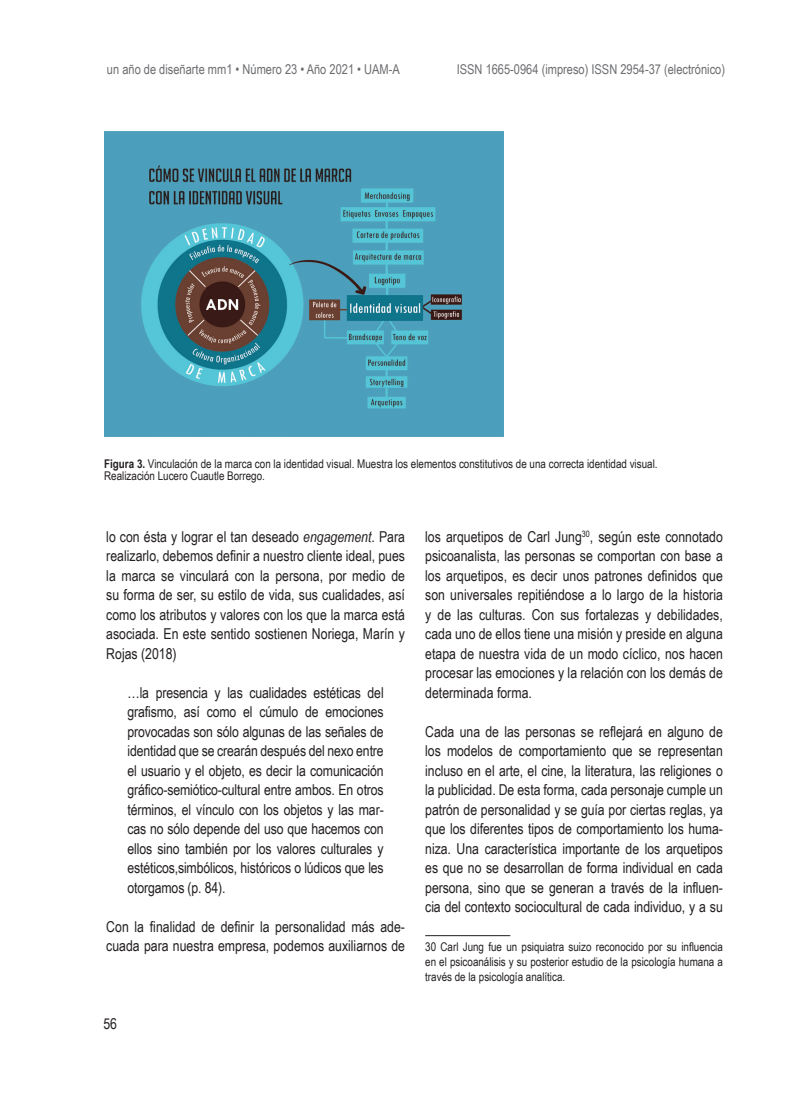
<style>
.page{position:relative;width:808px;height:1106px;background:#fff}
.page>*{position:absolute;margin:0;border:0;box-sizing:border-box;transform-origin:0 0}
.Cuerpo{font:15px/19.5px "Arial Narrow";color:#231f20;text-align:justify}
.citation{font:15px/19.5px "Arial Narrow";letter-spacing:-.01em;color:#231f20;text-align:justify}
.t1{font:13.5px "Arial Narrow";color:#6c6d70}
.nota{font:12px/15px "Arial Narrow";color:#231f20;text-align:justify}
.fig{font:12px/12px "Arial Narrow";color:#231f20}
.s1{font-weight:700}
.s2{font-style:italic}
</style>
<div class="page">
<hr style="left:425px;top:935px;width:85px;height:1px;background:#231f20">
<img style="left:104px;top:132px;width:399px;height:304px">
<p class="t1" style="left:107px;top:59px;width:294px">un año de diseñarte mm1 • Número 23 • Año 2021 • UAM-A</p>
<p class="t1" style="left:457px;top:59px;width:270px">ISSN 1665-0964 (impreso) ISSN 2954-37 (electrónico)</p>
<p class="fig" style="left:104px;top:457px;width:555px"><span class="s1">Figura 3.</span> Vinculación de la marca con la identidad visual. Muestra los elementos constitutivos de una correcta identidad visual.<br>Realización Lucero Cuautle Borrego.</p>
<p class="Cuerpo" style="left:106px;top:526px;width:300px">lo con ésta y lograr el tan deseado <span class="s2">engagement</span>. Para realizarlo, debemos definir a nuestro cliente ideal, pues la marca se vinculará con la persona, por medio de su forma de ser, su estilo de vida, sus cualidades, así como los atributos y valores con los que la marca está asociada. En este sentido sostienen Noriega, Marín y Rojas (2018)</p>
<p class="citation" style="left:128px;top:682px;width:258px">…la presencia y las cualidades estéticas del grafismo, así como el cúmulo de emociones provocadas son sólo algunas de las señales de identidad que se crearán después del nexo entre el usuario y el objeto, es decir la comunicación gráfico-semiótico-cultural entre ambos. En otros términos, el vínculo con los objetos y las mar&shy;cas no sólo depende del uso que hacemos con ellos sino también por los valores culturales y estéticos,simbólicos, históricos o lúdicos que les otorgamos (p. 84).</p>
<p class="Cuerpo" style="left:106px;top:916px;width:300px">Con la finalidad de definir la personalidad más ade&shy;cuada para nuestra empresa, podemos auxiliarnos de</p>
<p class="Cuerpo" style="left:103px;top:1013px;width:15px">56</p>
<p class="Cuerpo" style="left:425px;top:526px;width:299px">los arquetipos de Carl Jung<sup>30</sup>, según este connotado psicoanalista, las personas se comportan con base a los arquetipos, es decir unos patrones definidos que son universales repitiéndose a lo largo de la historia y de las culturas. Con sus fortalezas y debilidades, cada uno de ellos tiene una misión y preside en alguna etapa de nuestra vida de un modo cíclico, nos hacen procesar las emociones y la relación con los demás de determinada forma.</p>
<p class="Cuerpo" style="left:425px;top:721px;width:299px">Cada una de las personas se reflejará en alguno de los modelos de comportamiento que se representan incluso en el arte, el cine, la literatura, las religiones o la publicidad. De esta forma, cada personaje cumple un patrón de personalidad y se guía por ciertas reglas, ya que los diferentes tipos de comportamiento los huma&shy;niza. Una característica importante de los arquetipos es que no se desarrollan de forma individual en cada persona, sino que se generan a través de la influen&shy;cia del contexto sociocultural de cada individuo, y a su</p>
<p class="nota" style="left:425px;top:939px;width:299px">30 Carl Jung fue un psiquiatra suizo reconocido por su influencia en el psicoanálisis y su posterior estudio de la psicología humana a través de la psicología analítica.</p>
</div>
